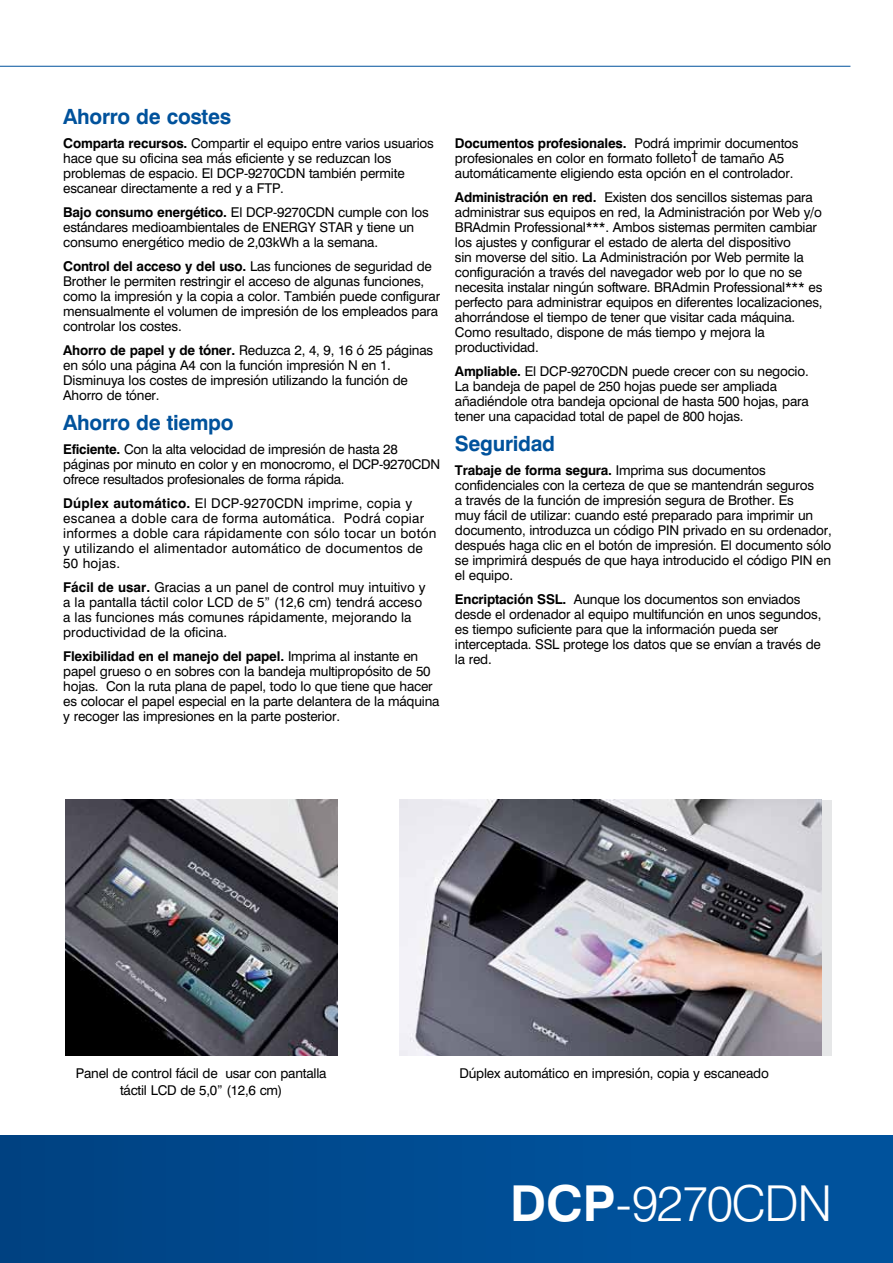
<style>
.page{position:relative;width:893px;height:1263px;background:#fff}
.page>*{position:absolute;margin:0;border:0;box-sizing:border-box;transform-origin:0 0}
.t1{font:300 49.5px "Swiss 721 BT";letter-spacing:-.03em;color:#fff}
.t2{font:700 21px "Swiss 721 BT";letter-spacing:-.015em;color:#00529c}
.t3{font:13.5px/15px "Swiss 721 BT";letter-spacing:-.015em;color:#000}
.t4{font:13.5px/15px "Swiss 721 BT";letter-spacing:.015em;color:#000}
.s1{font-weight:700}
</style>
<div class="page">
<div style="left:400px;top:800px;width:432px;height:255px;background:#e6e7e8"></div>
<img style="left:400px;top:800px;width:422px;height:255px">
<img style="left:65px;top:800px;width:272px;height:255px">
<div style="left:0;top:1135px;width:637px;height:128px;background:linear-gradient(to right,#004181,#00529c)"></div>
<div style="left:636px;top:1135px;width:257px;height:128px;background:#00529c"></div>
<hr style="left:0;top:66px;width:850px;height:1px;background:#00529c">
<h2 class="t2" style="left:63px;top:104px;width:169px">Ahorro de costes</h2>
<p class="t3" style="left:63px;top:136px;width:372px"><span class="s1">Comparta recursos.</span> Compartir el equipo entre varios usuarios hace que su oficina sea más eficiente y se reduzcan los problemas de espacio. El DCP-9270CDN también permite escanear directamente a red y a FTP.</p>
<p class="t3" style="left:63px;top:205px;width:367px"><span class="s1">Bajo consumo energético.</span> El DCP-9270CDN cumple con los estándares medioambientales de ENERGY STAR y tiene un consumo energético medio de 2,03kWh a la semana.</p>
<p class="t3" style="left:63px;top:259px;width:378px"><span class="s1">Control del acceso y del uso.</span> Las funciones de seguridad de Brother le permiten restringir el acceso de algunas funciones, como la impresión y la copia a color. También puede configurar mensualmente el volumen de impresión de los empleados para controlar los costes.</p>
<p class="t3" style="left:63px;top:343px;width:371px"><span class="s1">Ahorro de papel y de tóner.</span> Reduzca 2, 4, 9, 16 ó 25 páginas en sólo una página A4 con la función impresión N en 1.<br>Disminuya los costes de impresión utilizando la función de Ahorro de tóner.</p>
<h2 class="t2" style="left:63px;top:410px;width:172px">Ahorro de tiempo</h2>
<p class="t3" style="left:63px;top:442px;width:378px"><span class="s1">Eficiente.</span> Con la alta velocidad de impresión de hasta 28 páginas por minuto en color y en monocromo, el DCP-9270CDN ofrece resultados profesionales de forma rápida.</p>
<p class="t4" style="left:63px;top:496px;width:375px"><span class="s1">Dúplex automático.</span> El DCP-9270CDN imprime, copia y escanea a doble cara de forma automática. Podrá copiar informes a doble cara rápidamente con sólo tocar un botón y utilizando el alimentador automático de documentos de 50 hojas.</p>
<p class="t3" style="left:63px;top:580px;width:364px"><span class="s1">Fácil de usar.</span> Gracias a un panel de control muy intuitivo y a la pantalla táctil color LCD de 5” (12,6 cm) tendrá acceso a las funciones más comunes rápidamente, mejorando la productividad de la oficina.</p>
<p class="t3" style="left:63px;top:648px;width:378px"><span class="s1">Flexibilidad en el manejo del papel.</span> Imprima al instante en papel grueso o en sobres con la bandeja multipropósito de 50 hojas. Con la ruta plana de papel, todo lo que tiene que hacer es colocar el papel especial en la parte delantera de la máquina y recoger las impresiones en la parte posterior.</p>
<p class="t3" style="left:455px;top:136px;width:345px"><span class="s1">Documentos profesionales.</span> Podrá imprimir documentos profesionales en color en formato folleto<sup>†</sup> de tamaño A5 automáticamente eligiendo esta opción en el controlador.</p>
<p class="t3" style="left:455px;top:190px;width:369px"><span class="s1">Administración en red.</span> Existen dos sencillos sistemas para administrar sus equipos en red, la Administración por Web y/o BRAdmin Professional***. Ambos sistemas permiten cambiar los ajustes y configurar el estado de alerta del dispositivo<br>sin moverse del sitio. La Administración por Web permite la configuración a través del navegador web por lo que no se necesita instalar ningún software. BRAdmin Professional*** es perfecto para administrar equipos en diferentes localizaciones, ahorrándose el tiempo de tener que visitar cada máquina.<br>Como resultado, dispone de más tiempo y mejora la productividad.</p>
<p class="t3" style="left:455px;top:364px;width:355px"><span class="s1">Ampliable.</span> El DCP-9270CDN puede crecer con su negocio.<br>La bandeja de papel de 250 hojas puede ser ampliada añadiéndole otra bandeja opcional de hasta 500 hojas, para tener una capacidad total de papel de 800 hojas.</p>
<h2 class="t2" style="left:455px;top:431px;width:102px">Seguridad</h2>
<p class="t3" style="left:455px;top:463px;width:378px"><span class="s1">Trabaje de forma segura.</span> Imprima sus documentos confidenciales con la certeza de que se mantendrán seguros<br>a través de la función de impresión segura de Brother. Es<br>muy fácil de utilizar: cuando esté preparado para imprimir un documento, introduzca un código PIN privado en su ordenador, después haga clic en el botón de impresión. El documento sólo se imprimirá después de que haya introducido el código PIN en el equipo.</p>
<p class="t3" style="left:455px;top:592px;width:368px"><span class="s1">Encriptación SSL.</span> Aunque los documentos son enviados desde el ordenador al equipo multifunción en unos segundos, es tiempo suficiente para que la información pueda ser interceptada. SSL protege los datos que se envían a través de la red.</p>
<p class="t3" style="left:76px;top:1065px;width:252px;line-height:16.5px;text-align:center">Panel de control fácil de usar con pantalla táctil LCD de 5,0” (12,6 cm)</p>
<p class="t3" style="left:459px;top:1066px;width:311px">Dúplex automático en impresión, copia y escaneado</p>
<h1 class="t1" style="left:510px;top:1173px;width:324px"><span class="s1">DCP</span>-9270CDN</h1>
</div>
